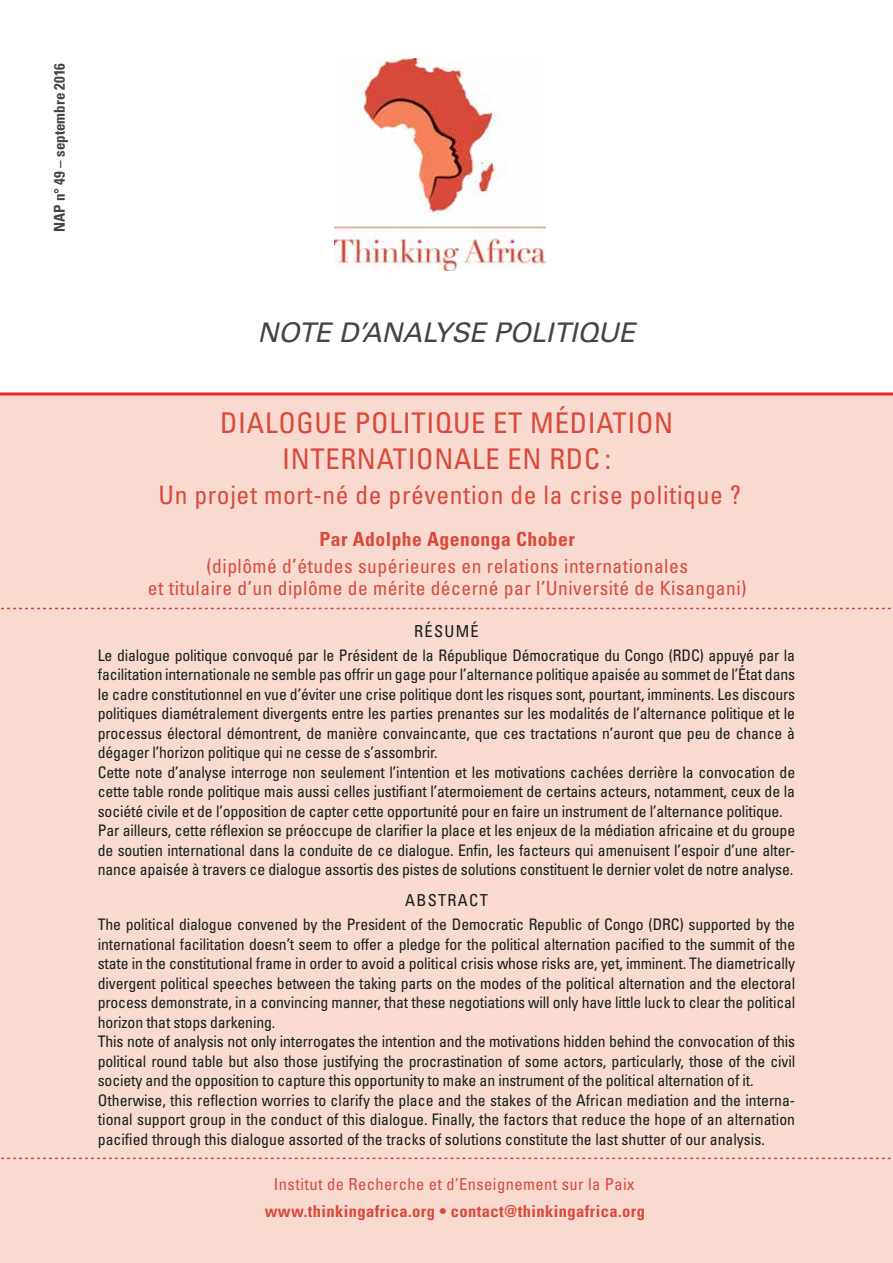
<style>
.page{position:relative;width:893px;height:1263px;background:#fff}
.page>*{position:absolute;margin:0;border:0;box-sizing:border-box;transform-origin:0 0}
.t1{font:condensed 28.5px/36px "Univers LT Std";letter-spacing:.025em;color:#d94a3b;text-align:center}
.t2{font:italic 27px "Univers LT Std";color:#444}
.t3{font:condensed 25.5px "Univers LT Std";letter-spacing:.025em;color:#d94a3b}
.t4{font:condensed 19.5px/22.5px "Univers LT Std";letter-spacing:.025em;color:#d94a3b;text-align:center}
.t5{font:700 condensed 19.5px "Univers LT Std";letter-spacing:.025em;color:#d94a3b}
.t6{font:700 condensed 16.5px "Univers LT Std";letter-spacing:.025em;color:#d94a3b}
.t7{font:condensed 16.5px "Univers LT Std";letter-spacing:.025em;color:#d94a3b}
.t8{font:condensed 16.5px "Univers LT Std";letter-spacing:.08em;color:#141f1c}
.t9{font:condensed 15.9px/19.5px "Univers LT Std";letter-spacing:-.01em;color:#141f1c}
.t10{font:700 condensed 15px "Univers LT Std";color:#444}
</style>
<div class="page">
<div style="left:0;top:395px;width:893px;height:868px;background:#f8dad0"></div>
<hr style="left:0;top:392px;width:893px;height:3px;background:#e22d2d">
<svg style="left:1px;top:1157px;width:890px;height:2px"></svg>
<svg style="left:1px;top:608px;width:890px;height:1px"></svg>
<img style="left:335px;top:58px;width:211px;height:212px">
<p class="t10" style="left:50px;top:232px;width:171px;rotate:-90deg">NAP n° 49 – septembre 2016</p>
<h2 class="t2" style="left:258px;top:316px;width:379px">NOTE D’ANALYSE POLITIQUE</h2>
<h1 class="t1" style="left:220px;top:405px;width:455px">DIALOGUE POLITIQUE ET MÉDIATION<br>INTERNATIONALE EN RDC :</h1>
<h3 class="t3" style="left:159px;top:478px;width:584px">Un projet mort-né de prévention de la crise politique ?</h3>
<p class="t5" style="left:319px;top:527px;width:257px">Par Adolphe Agenonga Chober</p>
<p class="t4" style="left:148px;top:554px;width:600px">(diplômé d’études supérieures en relations internationales<br>et titulaire d’un diplôme de mérite décerné par l’Université de Kisangani)</p>
<p class="t8" style="left:414px;top:621px;width:66px">RÉSUMÉ</p>
<p class="t9" style="left:98px;top:645px;width:699px">Le dialogue politique convoqué par le Président de la République Démocratique du Congo (RDC) appuyé par la facilitation internationale ne semble pas offrir un gage pour l’alternance politique apaisée au sommet de l’État dans le cadre constitutionnel en vue d’éviter une crise politique dont les risques sont, pourtant, imminents. Les discours politiques diamétralement divergents entre les parties prenantes sur les modalités de l’alternance politique et le processus électoral démontrent, de manière convaincante, que ces tractations n’auront que peu de chance à dégager l’horizon politique qui ne cesse de s’assombrir.<br>Cette note d’analyse interroge non seulement l’intention et les motivations cachées derrière la convocation de cette table ronde politique mais aussi celles justifiant l’atermoiement de certains acteurs, notamment, ceux de la société civile et de l’opposition de capter cette opportunité pour en faire un instrument de l’alternance politique.<br>Par ailleurs, cette réflexion se préoccupe de clarifier la place et les enjeux de la médiation africaine et du groupe de soutien international dans la conduite de ce dialogue. Enfin, les facteurs qui amenuisent l’espoir d’une alter&shy;nance apaisée à travers ce dialogue assortis des pistes de solutions constituent le dernier volet de notre analyse.</p>
<p class="t8" style="left:405px;top:890px;width:84px">ABSTRACT</p>
<p class="t9" style="left:98px;top:914px;width:699px">The political dialogue convened by the President of the Democratic Republic of Congo (DRC) supported by the international facilitation doesn’t seem to offer a pledge for the political alternation pacified to the summit of the state in the constitutional frame in order to avoid a political crisis whose risks are, yet, imminent. The diametrically divergent political speeches between the taking parts on the modes of the political alternation and the electoral process demonstrate, in a convincing manner, that these negotiations will only have little luck to clear the political horizon that stops darkening.<br>This note of analysis not only interrogates the intention and the motivations hidden behind the convocation of this political round table but also those justifying the procrastination of some actors, particularly, those of the civil society and the opposition to capture this opportunity to make an instrument of the political alternation of it.<br>Otherwise, this reflection worries to clarify the place and the stakes of the African mediation and the interna&shy;tional support group in the conduct of this dialogue. Finally, the factors that reduce the hope of an alternation pacified through this dialogue assorted of the tracks of solutions constitute the last shutter of our analysis.</p>
<p class="t7" style="left:274px;top:1173px;width:362px">Institut de Recherche et d’Enseignement sur la Paix</p>
<p class="t6" style="left:265px;top:1201px;width:382px">www.thinkingafrica.org • contact@thinkingafrica.org</p>
</div>
